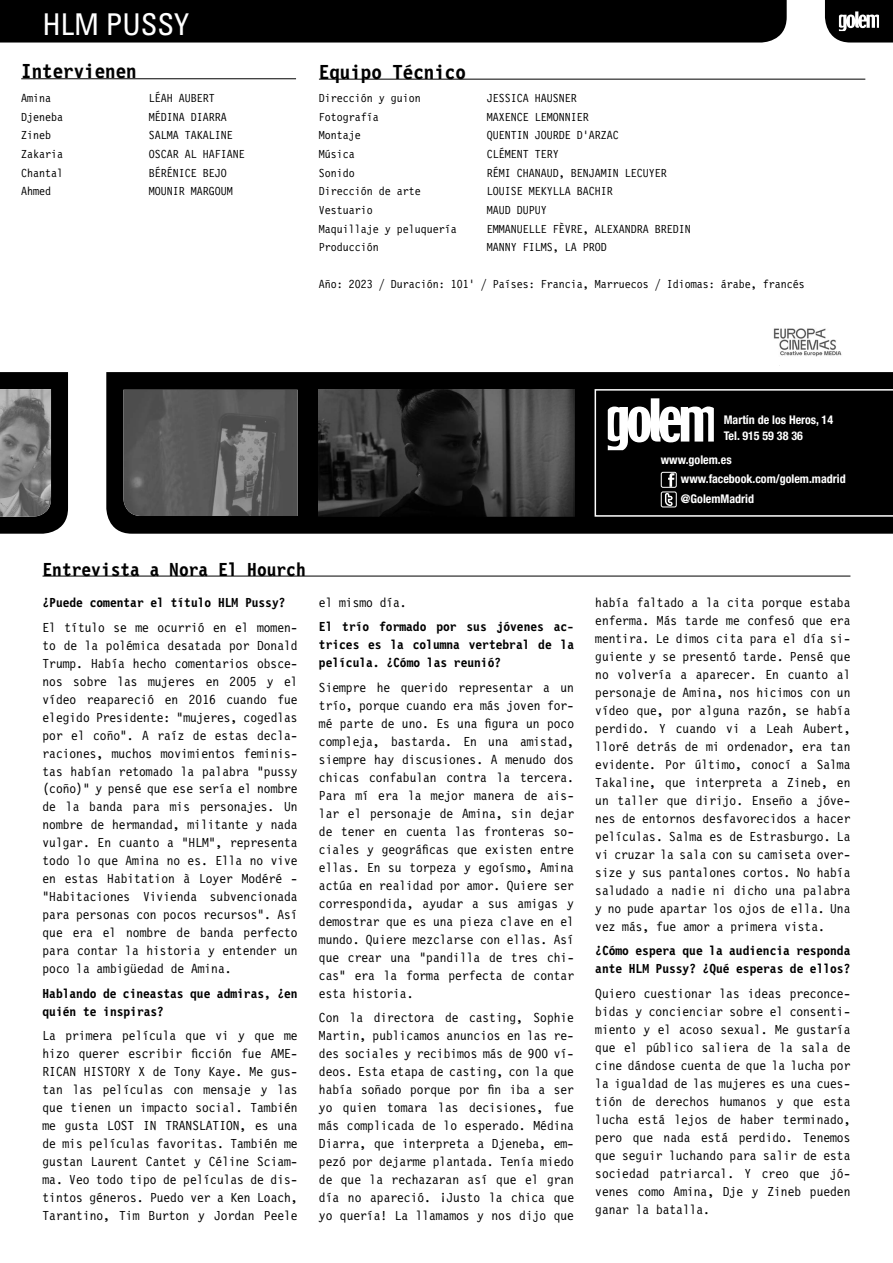
<style>
.page{position:relative;width:893px;height:1263px;background:#fff}
.page>*{position:absolute;margin:0;border:0;box-sizing:border-box;transform-origin:0 0}
.t1{font:condensed 30px "Univers";color:#fff}
.t2{font:700 21px "Letter Gothic 12 Pitch BT";color:#000}
.t3{font:700 19.5px "Letter Gothic 12 Pitch BT";color:#000}
.t4{font:13.5px/18px "Letter Gothic 12 Pitch BT";color:#000;text-align:justify}
.t5{font:700 13.5px/18px "Letter Gothic 12 Pitch BT";color:#000}
.t6{font:12px "Letter Gothic 12 Pitch BT";color:#000}
.t7{font:700 condensed 12px/19.5px "Helvetica Neue";color:#fff}
</style>
<div class="page">
<svg style="left:106px;top:372px;width:787px;height:162px;background:#050505"></svg>
<div style="left:0;top:0;width:787px;height:43px;background:#000"></div>
<hr style="left:319px;top:79px;width:546px;height:1px;background:#000">
<hr style="left:43px;top:576px;width:807px;height:1px;background:#000">
<img style="left:123px;top:390px;width:175px;height:126px">
<img style="left:319px;top:390px;width:255px;height:126px">
<svg style="left:0;top:372px;width:68px;height:162px;background:#090909"></svg>
<img style="left:0;top:389px;width:51px;height:128px">
<svg style="left:825px;top:0;width:68px;height:43px;background:#323232"></svg>
<svg style="left:595px;top:389px;width:298px;height:128px;background:#1c1c1c"></svg>
<img style="left:773px;top:328px;width:69px;height:29px">
<hr style="left:21px;top:78px;width:275px;height:1px;background:#000">
<h1 class="t1" style="left:43px;top:6px;width:148px">HLM PUSSY</h1>
<h2 class="t2" style="left:21px;top:60px;width:117px">Intervienen</h2>
<p class="t6" style="left:21px;top:91px;width:31px">Amina</p>
<p class="t6" style="left:149px;top:91px;width:67px">LÉAH AUBERT</p>
<p class="t6" style="left:21px;top:110px;width:43px">Djeneba</p>
<p class="t6" style="left:149px;top:110px;width:79px">MÉDINA DIARRA</p>
<p class="t6" style="left:21px;top:129px;width:31px">Zineb</p>
<p class="t6" style="left:149px;top:129px;width:85px">SALMA TAKALINE</p>
<p class="t6" style="left:21px;top:147px;width:43px">Zakaria</p>
<p class="t6" style="left:149px;top:147px;width:97px">OSCAR AL HAFIANE</p>
<p class="t6" style="left:21px;top:166px;width:43px">Chantal</p>
<p class="t6" style="left:149px;top:166px;width:79px">BÉRÉNICE BEJO</p>
<p class="t6" style="left:21px;top:185px;width:31px">Ahmed</p>
<p class="t6" style="left:149px;top:185px;width:85px">MOUNIR MARGOUM</p>
<h2 class="t2" style="left:319px;top:61px;width:148px">Equipo Técnico</h2>
<p class="t6" style="left:319px;top:91px;width:103px">Dirección y guion</p>
<p class="t6" style="left:487px;top:91px;width:91px">JESSICA HAUSNER</p>
<p class="t6" style="left:319px;top:110px;width:61px">Fotografía</p>
<p class="t6" style="left:487px;top:110px;width:103px">MAXENCE LEMONNIER</p>
<p class="t6" style="left:319px;top:129px;width:43px">Montaje</p>
<p class="t6" style="left:487px;top:129px;width:133px">QUENTIN JOURDE D’ARZAC</p>
<p class="t6" style="left:319px;top:147px;width:37px">Música</p>
<p class="t6" style="left:487px;top:147px;width:73px">CLÉMENT TERY</p>
<p class="t6" style="left:319px;top:166px;width:37px">Sonido</p>
<p class="t6" style="left:487px;top:166px;width:181px">RÉMI CHANAUD, BENJAMIN LECUYER</p>
<p class="t6" style="left:319px;top:185px;width:103px">Dirección de arte</p>
<p class="t6" style="left:487px;top:185px;width:127px">LOUISE MEKYLLA BACHIR</p>
<p class="t6" style="left:319px;top:203px;width:55px">Vestuario</p>
<p class="t6" style="left:487px;top:203px;width:61px">MAUD DUPUY</p>
<p class="t6" style="left:319px;top:222px;width:139px">Maquillaje y peluquería</p>
<p class="t6" style="left:487px;top:222px;width:205px">EMMANUELLE FÈVRE, ALEXANDRA BREDIN</p>
<p class="t6" style="left:319px;top:240px;width:61px">Producción</p>
<p class="t6" style="left:487px;top:240px;width:121px">MANNY FILMS, LA PROD</p>
<p class="t6" style="left:319px;top:278px;width:487px">Año: 2023 / Duración: 101’ / Países: Francia, Marruecos / Idiomas: árabe, francés</p>
<p class="t7" style="left:724px;top:411px;width:111px;line-height:16.5px">Martín de los Heros, 14<br>Tel. 915 59 38 36</p>
<p class="t7" style="left:681px;top:450px;width:166px;text-indent:-20px">www.golem.es www.facebook.com/golem.madrid @GolemMadrid</p>
<h3 class="t3" style="left:43px;top:558px;width:265px">Entrevista a Nora El Hourch</h3>
<p class="t5" style="left:43px;top:594px;width:245px">¿Puede comentar el título HLM Pussy?</p>
<p class="t4" style="left:43px;top:618px;width:257px">El título se me ocurrió en el momen&shy;to de la polémica desatada por Donald Trump. Había hecho comentarios obsce&shy;nos sobre las mujeres en 2005 y el vídeo reapareció en 2016 cuando fue elegido Presidente: “mujeres, cogedlas por el coño”. A raíz de estas decla&shy;raciones, muchos movimientos feminis&shy;tas habían retomado la palabra “pussy (coño)” y pensé que ese sería el nombre de la banda para mis personajes. Un nombre de hermandad, militante y nada vulgar. En cuanto a “HLM”, representa todo lo que Amina no es. Ella no vive en estas Habitation à Loyer Modéré - “Habitaciones Vivienda subvencionada para personas con pocos recursos”. Así que era el nombre de banda perfecto para contar la historia y entender un poco la ambigüedad de Amina.</p>
<p class="t5" style="left:43px;top:985px;width:257px">Hablando de cineastas que admiras, ¿en quién te inspiras?</p>
<p class="t4" style="left:43px;top:1027px;width:257px">La primera película que vi y que me hizo querer escribir ficción fue AME-RICAN HISTORY X de Tony Kaye. Me gus&shy;tan las películas con mensaje y las que tienen un impacto social. También me gusta LOST IN TRANSLATION, es una de mis películas favoritas. También me gustan Laurent Cantet y Céline Sciam&shy;ma. Veo todo tipo de películas de dis&shy;tintos géneros. Puedo ver a Ken Loach, Tarantino, Tim Burton y Jordan Peele</p>
<p class="t4" style="left:319px;top:594px;width:89px">el mismo día.</p>
<p class="t5" style="left:319px;top:618px;width:257px;text-align:justify">El trío formado por sus jóvenes ac&shy;trices es la columna vertebral de la película. ¿Cómo las reunió?</p>
<p class="t4" style="left:319px;top:679px;width:257px">Siempre he querido representar a un trío, porque cuando era más joven for&shy;mé parte de uno. Es una figura un poco compleja, bastarda. En una amistad, siempre hay discusiones. A menudo dos chicas confabulan contra la tercera.<br>Para mí era la mejor manera de ais&shy;lar el personaje de Amina, sin dejar de tener en cuenta las fronteras so&shy;ciales y geográficas que existen entre ellas. En su torpeza y egoísmo, Amina actúa en realidad por amor. Quiere ser correspondida, ayudar a sus amigas y demostrar que es una pieza clave en el mundo. Quiere mezclarse con ellas. Así que crear una “pandilla de tres chi&shy;cas” era la forma perfecta de contar esta historia.</p>
<p class="t4" style="left:319px;top:1009px;width:257px">Con la directora de casting, Sophie Martin, publicamos anuncios en las re&shy;des sociales y recibimos más de 900 ví&shy;deos. Esta etapa de casting, con la que había soñado porque por fin iba a ser yo quien tomara las decisiones, fue más complicada de lo esperado. Médina Diarra, que interpreta a Djeneba, em&shy;pezó por dejarme plantada. Tenía miedo de que la rechazaran así que el gran día no apareció. ¡Justo la chica que yo quería! La llamamos y nos dijo que</p>
<p class="t4" style="left:595px;top:594px;width:257px">había faltado a la cita porque estaba enferma. Más tarde me confesó que era mentira. Le dimos cita para el día si&shy;guiente y se presentó tarde. Pensé que no volvería a aparecer. En cuanto al personaje de Amina, nos hicimos con un vídeo que, por alguna razón, se había perdido. Y cuando vi a Leah Aubert, lloré detrás de mi ordenador, era tan evidente. Por último, conocí a Salma Takaline, que interpreta a Zineb, en un taller que dirijo. Enseño a jóve&shy;nes de entornos desfavorecidos a hacer películas. Salma es de Estrasburgo. La vi cruzar la sala con su camiseta over&shy;size y sus pantalones cortos. No había saludado a nadie ni dicho una palabra y no pude apartar los ojos de ella. Una vez más, fue amor a primera vista.</p>
<p class="t5" style="left:595px;top:942px;width:257px">¿Cómo espera que la audiencia responda ante HLM Pussy? ¿Qué esperas de ellos?</p>
<p class="t4" style="left:595px;top:984px;width:257px">Quiero cuestionar las ideas preconce&shy;bidas y concienciar sobre el consenti&shy;miento y el acoso sexual. Me gustaría que el público saliera de la sala de cine dándose cuenta de que la lucha por la igualdad de las mujeres es una cues&shy;tión de derechos humanos y que esta lucha está lejos de haber terminado, pero que nada está perdido. Tenemos que seguir luchando para salir de esta sociedad patriarcal. Y creo que jó&shy;venes como Amina, Dje y Zineb pueden ganar la batalla.</p>
</div>
